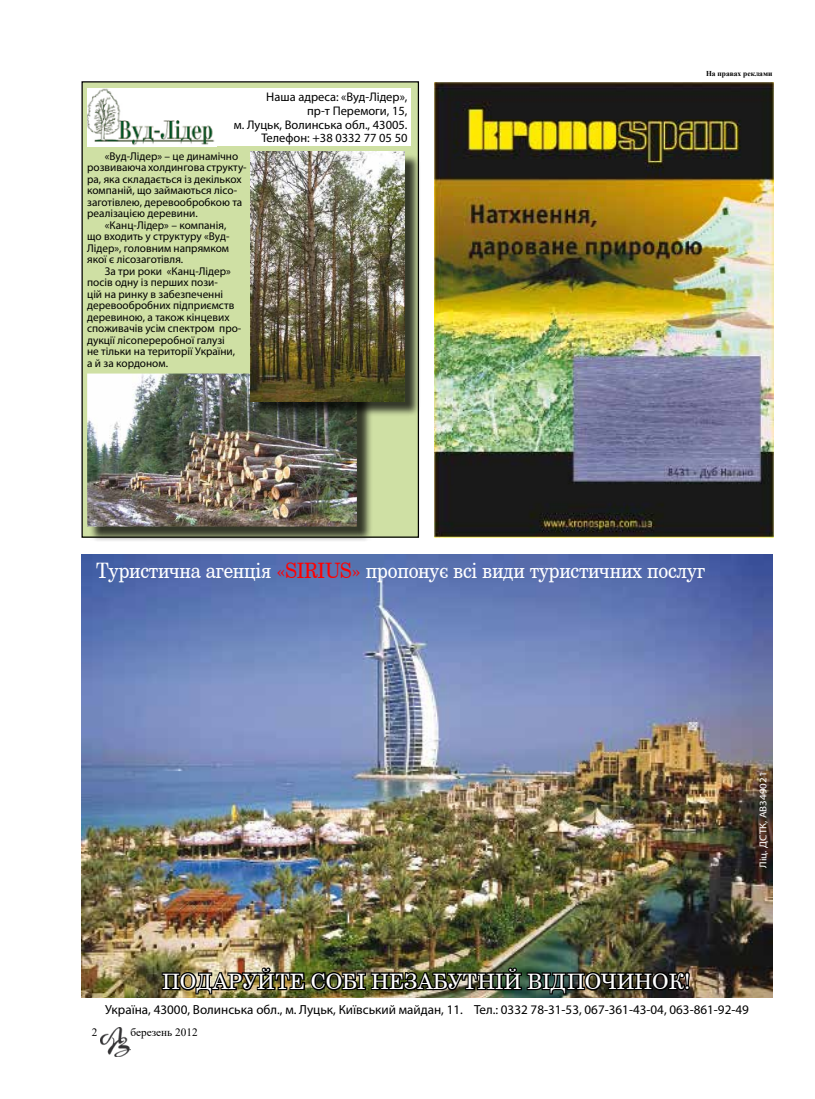
<style>
.page{position:relative;width:815px;height:1099px;background:#fff}
.page>*{position:absolute;margin:0;border:0;box-sizing:border-box;transform-origin:0 0}
.t1{font:21.25px "Century Schlbk Cyrillic BT";letter-spacing:-.01em;color:#fff;scale:.9 1}
.t2{font:21.25px "Century Schlbk Cyrillic BT";letter-spacing:-.01em;color:#fff}
.t3{font:13.12px "Myriad Pro";color:#000}
.t4{font:12.5px/13.8px "Myriad Pro";color:#000;text-align:right}
.t5{font:11.25px "Myriad Pro";color:#000}
.t6{font:11.25px "Times New Roman";color:#000}
.t7{font:10px "Myriad Pro";color:#fff;scale:1.1 1}
.t8{font:700 7.5px "Times New Roman";color:#000}
.s1{color:#f00}
</style>
<div class="page">
<img style="left:101px;top:1027px;width:29px;height:29px">
<img style="left:82px;top:554px;width:690px;height:443px">
<img style="left:160px;top:964px;width:532px;height:34px">
<div style="left:82px;top:82px;width:336px;height:455px;background:#cfe0a4"></div>
<div style="left:89px;top:375px;width:284px;height:167px;background:#000;opacity:.75"></div>
<img style="left:87px;top:373px;width:270px;height:153px">
<div style="left:212px;top:89px;width:199px;height:57px;background:#fff"></div>
<img style="left:87px;top:88px;width:130px;height:59px">
<div style="left:252px;top:154px;width:168px;height:263px;background:#000;opacity:.75"></div>
<img style="left:250px;top:152px;width:155px;height:249px">
<img style="left:434px;top:83px;width:339px;height:454px">
<p class="t4" style="left:234px;top:90px;width:175px">Наша адреса: «Вуд-Лідер»,<br>пр-т Перемоги, 15,<br>м. Луцьк, Волинська обл., 43005.<br>Телефон: +38 0332 77 05 50</p>
<p class="t5" style="left:105px;top:149px;width:135px">«Вуд-Лідер» – це динамічно</p>
<p class="t5" style="left:87px;top:160px;width:160px">розвиваюча холдингова структу-</p>
<p class="t5" style="left:87px;top:172px;width:156px">ра, яка складається із декількох</p>
<p class="t5" style="left:87px;top:183px;width:151px">компаній, що займаються лісо-</p>
<p class="t5" style="left:87px;top:195px;width:157px">заготівлею, деревообробкою та</p>
<p class="t5" style="left:87px;top:206px;width:112px">реалізацією деревини.</p>
<p class="t5" style="left:105px;top:218px;width:123px">«Канц-Лідер» – компанія,</p>
<p class="t5" style="left:87px;top:229px;width:144px">що входить у структуру «Вуд-</p>
<p class="t5" style="left:87px;top:241px;width:143px">Лідер», головним напрямком</p>
<p class="t5" style="left:87px;top:252px;width:98px">якої є лісозаготівля.</p>
<p class="t5" style="left:105px;top:264px;width:128px">За три роки «Канц-Лідер»</p>
<p class="t5" style="left:87px;top:275px;width:132px">посів одну із перших пози-</p>
<p class="t5" style="left:87px;top:287px;width:138px">цій на ринку в забезпеченні</p>
<p class="t5" style="left:87px;top:298px;width:149px">деревообробних підприємств</p>
<p class="t5" style="left:87px;top:310px;width:144px">деревиною, а також кінцевих</p>
<p class="t5" style="left:87px;top:321px;width:155px">споживачів усім спектром про-</p>
<p class="t5" style="left:87px;top:333px;width:139px">дукції лісопереробної галузі</p>
<p class="t5" style="left:87px;top:344px;width:150px">не тільки на території України,</p>
<p class="t5" style="left:87px;top:356px;width:82px">а й за кордоном.</p>
<p class="t8" style="left:706px;top:68px;width:68px">На правах реклами</p>
<h1 class="t1" style="left:96px;top:557px;width:679px">Туристична агенція <span class="s1">«SIRIUS»</span> пропонує всі види туристичних послуг</h1>
<p class="t7" style="left:757px;top:867px;width:89px;rotate:-90deg">Ліц. ДСТК, АВ349021</p>
<h1 class="t2" style="left:162px;top:968px;width:530px">ПОДАРУЙТЕ СОБІ НЕЗАБУТНІЙ ВІДПОЧИНОК!</h1>
<p class="t3" style="left:105px;top:1001px;width:645px">Україна, 43000, Волинська обл., м. Луцьк, Київський майдан, 11. Тел.: 0332 78-31-53, 067-361-43-04, 063-861-92-49</p>
<p class="t6" style="left:92px;top:1024px;width:7px">2</p>
<p class="t6" style="left:130px;top:1024px;width:69px">березень 2012</p>
</div>
